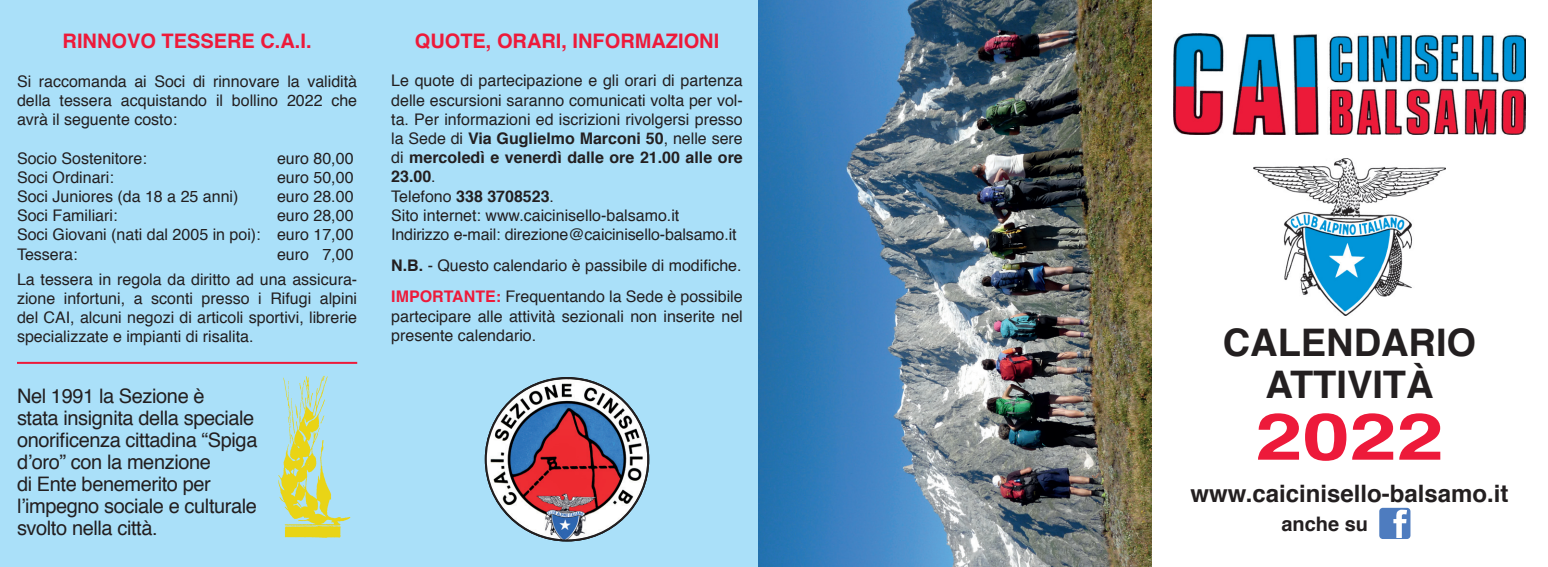
<style>
.page{position:relative;width:1548px;height:567px;background:#fff}
.page>*{position:absolute;margin:0;border:0;box-sizing:border-box;transform-origin:0 0}
.t1{font:700 65.2px "Helvetica";color:#ed1a3a;scale:1.3 1}
.t2{font:700 38px/42px "Helvetica";color:#231f20;text-align:center}
.t3{font:700 24px "Helvetica";color:#231f20}
.t4{font:20px/22px "Helvetica";letter-spacing:-.02em;color:#231f20}
.t5{font:700 20px "Helvetica";color:#ed1a3a}
.t6{font:700 20px "Helvetica";color:#231f20}
.t7{font:16px/19.2px "Helvetica";color:#231f20;text-align:justify}
.s1{font-weight:700}
.s2{font-weight:700;color:#ed1a3a}
</style>
<div class="page">
<div style="left:0;top:0;width:761px;height:567px;background:#aae0f9"></div>
<img style="left:758px;top:0;width:393px;height:567px">
<img style="left:485px;top:377px;width:164px;height:164px;border-radius:82px">
<img style="left:278px;top:375px;width:73px;height:163px">
<hr style="left:17px;top:362px;width:340px;height:2px;background:#ed1a3a">
<img style="left:1174px;top:33px;width:351px;height:102px">
<img style="left:1253px;top:158px;width:193px;height:157px">
<div style="left:1379px;top:508px;width:31px;height:31px;background:#4e7cbf;border-radius:4px"></div>
<svg style="left:1393px;top:510px;width:14px;height:28px"></svg>
<p class="t5" style="left:63px;top:25px;width:250px">RINNOVO TESSERE C.A.I.</p>
<p class="t7" style="left:17px;top:72px;width:342px">Si raccomanda ai Soci di rinnovare la validità della tessera acquistando il bollino 2022 che avrà il seguente costo:</p>
<p class="t7" style="left:17px;top:149px;width:131px">Socio Sostenitore:</p>
<p class="t7" style="left:277px;top:149px;width:78px">euro 80,00</p>
<p class="t7" style="left:17px;top:168px;width:98px">Soci Ordinari:</p>
<p class="t7" style="left:277px;top:168px;width:78px">euro 50,00</p>
<p class="t7" style="left:17px;top:187px;width:223px">Soci Juniores (da 18 a 25 anni)</p>
<p class="t7" style="left:277px;top:187px;width:78px">euro 28.00</p>
<p class="t7" style="left:17px;top:206px;width:102px">Soci Familiari:</p>
<p class="t7" style="left:17px;top:206px;width:338px;text-indent:260px">euro 28,00<br>Soci Giovani (nati dal 2005 in poi): euro 17,00<br>Tessera:</p>
<p class="t7" style="left:17px;top:242px;width:342px;line-height:25.2px;text-align:right">euro 7,00<br>La tessera in regola da diritto ad una assicura-</p>
<p class="t7" style="left:17px;top:289px;width:342px">zione infortuni, a sconti presso i Rifugi alpini del CAI, alcuni negozi di articoli sportivi, librerie specializzate e impianti di risalita.</p>
<p class="t4" style="left:17px;top:385px;width:242px">Nel 1991 la Sezione è<br>stata insignita della speciale onorificenza cittadina “Spiga d’oro” con la menzione<br>di Ente benemerito per l’impegno sociale e culturale svolto nella città.</p>
<p class="t5" style="left:415px;top:25px;width:306px">QUOTE, ORARI, INFORMAZIONI</p>
<p class="t7" style="left:391px;top:72px;width:353px;text-align:left">Le quote di partecipazione e gli orari di partenza delle escursioni saranno comunicati volta per vol&shy;ta. Per informazioni ed iscrizioni rivolgersi presso la Sede di <span class="s1">Via Guglielmo Marconi 50</span>, nelle sere di <span class="s1">mercoledì e venerdì dalle ore 21.00 alle ore 23.00</span>.<br>Telefono <span class="s1">338 3708523</span>.<br>Sito internet: www.caicinisello-balsamo.it<br>Indirizzo e-mail: direzione@caicinisello-balsamo.it</p>
<p class="t7" style="left:391px;top:250px;width:353px;line-height:31.2px"><span class="s1">N.B.</span> - Questo calendario è passibile di modifiche.<br><span class="s2">IMPORTANTE:</span> Frequentando la Sede è possibile</p>
<p class="t7" style="left:391px;top:307px;width:353px">partecipare alle attività sezionali non inserite nel presente calendario.</p>
<h2 class="t2" style="left:1223px;top:323px;width:255px">CALENDARIO<br>ATTIVITÀ</h2>
<h1 class="t1" style="left:1255px;top:384px;width:146px">2022</h1>
<h3 class="t3" style="left:1190px;top:474px;width:319px">www.caicinisello-balsamo.it</h3>
<p class="t6" style="left:1281px;top:507px;width:88px">anche su</p>
</div>
